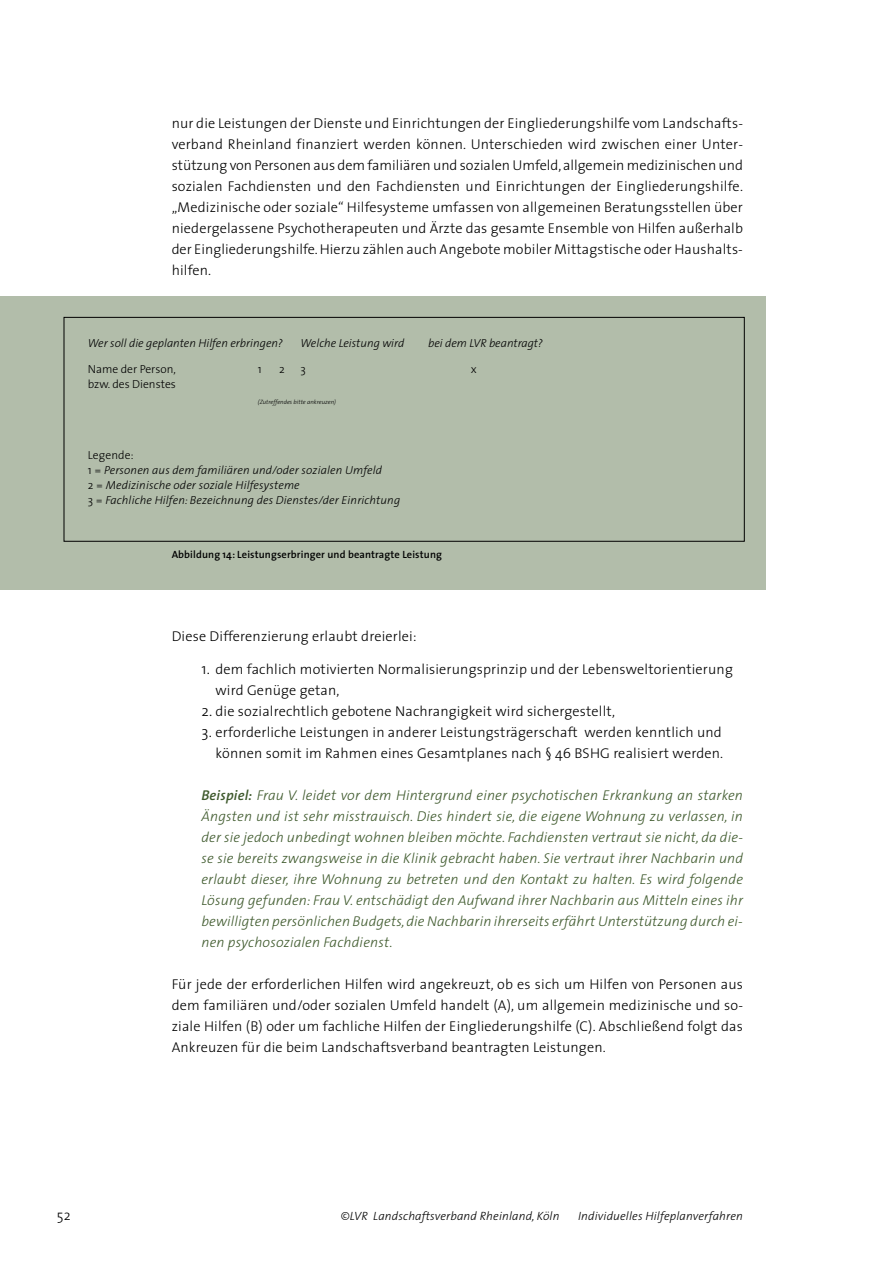
<style>
.page{position:relative;width:893px;height:1263px;background:#fff}
.page>*{position:absolute;margin:0;border:0;box-sizing:border-box;transform-origin:0 0}
.t1{font:300 14.25px/21px "The Sans";letter-spacing:.01em;color:#000;text-align:justify}
.t2{font:italic 300 14.25px/21px "The Sans";letter-spacing:.01em;color:#3e592c;text-align:justify}
.t3{font:italic 300 12px "The Sans";letter-spacing:.01em;color:#000}
.t4{font:italic 300 11.7px/15.1px "The Sans";letter-spacing:.01em;color:#000}
.t5{font:300 11.7px "The Sans";color:#000}
.t6{font:600 10.5px "The Sans";letter-spacing:.01em;color:#000}
.t7{font:italic 300 6.15px "The Sans";color:#000}
.s1{font-style:normal}
.s2{font-size:15.3px}
.s3{font-weight:600}
</style>
<div class="page">
<div style="left:0;top:296px;width:765px;height:293px;background:#b2bdaa"></div>
<div style="left:64px;top:317px;width:680px;height:224px;border:1px solid #000"></div>
<p class="t1" style="left:172px;top:114px;width:573px">nur die Leistungen der Dienste und Einrichtungen der Eingliederungshilfe vom Landschafts&shy;verband Rheinland finanziert werden können. Unterschieden wird zwischen einer Unter&shy;stützung von Personen aus dem familiären und sozialen Umfeld, allgemein medizinischen und sozialen Fachdiensten und den Fachdiensten und Einrichtungen der Eingliederungshilfe. „Medizinische oder soziale“ Hilfesysteme umfassen von allgemeinen Beratungsstellen über niedergelassene Psychotherapeuten und Ärzte das gesamte Ensemble von Hilfen außerhalb der Eingliederungshilfe. Hierzu zählen auch Angebote mobiler Mittagstische oder Haushalts&shy;hilfen.</p>
<p class="t4" style="left:88px;top:336px;width:196px">Wer soll die geplanten Hilfen erbringen?</p>
<p class="t4" style="left:300px;top:336px;width:105px">Welche Leistung wird</p>
<p class="t4" style="left:428px;top:336px;width:116px">bei dem LVR beantragt?</p>
<p class="t5" style="left:88px;top:364px;width:90px">Name der Person,</p>
<p class="t5" style="left:258px;top:364px;width:5px">1</p>
<p class="t5" style="left:279px;top:364px;width:7px">2</p>
<p class="t5" style="left:300px;top:364px;width:7px">3</p>
<p class="t5" style="left:470px;top:364px;width:7px">x</p>
<p class="t5" style="left:88px;top:380px;width:90px">bzw. des Dienstes</p>
<p class="t7" style="left:258px;top:400px;width:80px">(Zutreffendes bitte ankreuzen)</p>
<p class="t4" style="left:88px;top:449px;width:314px"><span class="s1">Legende:<br>1 =</span> Personen aus dem familiären und/oder sozialen Umfeld<br><span class="s1">2 =</span> Medizinische oder soziale Hilfesysteme<br><span class="s1">3 =</span> Fachliche Hilfen: Bezeichnung des Dienstes/der Einrichtung</p>
<p class="t6" style="left:172px;top:550px;width:272px">Abbildung 14: Leistungserbringer und beantragte Leistung</p>
<p class="t1" style="left:172px;top:627px;width:246px">Diese Differenzierung erlaubt dreierlei:</p>
<p class="t1" style="left:215px;top:660px;width:519px;text-indent:-14px"><span class="s2">1.</span> dem fachlich motivierten Normalisierungsprinzip und der Lebensweltorientierung wird Genüge getan,</p>
<p class="t1" style="left:201px;top:702px;width:415px"><span class="s2">2.</span> die sozialrechtlich gebotene Nachrangigkeit wird sichergestellt,</p>
<p class="t1" style="left:201px;top:723px;width:523px;text-align:right"><span class="s2">3.</span> erforderliche Leistungen in anderer Leistungsträgerschaft werden kenntlich und können somit im Rahmen eines Gesamtplanes nach § 46 BSHG realisiert werden.</p>
<p class="t2" style="left:201px;top:786px;width:543px"><span class="s3">Beispiel:</span> Frau V. leidet vor dem Hintergrund einer psychotischen Erkrankung an starken Ängsten und ist sehr misstrauisch. Dies hindert sie, die eigene Wohnung zu verlassen, in der sie jedoch unbedingt wohnen bleiben möchte. Fachdiensten vertraut sie nicht, da die&shy;se sie bereits zwangsweise in die Klinik gebracht haben. Sie vertraut ihrer Nachbarin und erlaubt dieser, ihre Wohnung zu betreten und den Kontakt zu halten. Es wird folgende Lösung gefunden: Frau V. entschädigt den Aufwand ihrer Nachbarin aus Mitteln eines ihr bewilligten persönlichen Budgets, die Nachbarin ihrerseits erfährt Unterstützung durch ei&shy;nen psychosozialen Fachdienst.</p>
<p class="t1" style="left:172px;top:975px;width:573px">Für jede der erforderlichen Hilfen wird angekreuzt, ob es sich um Hilfen von Personen aus dem familiären und/oder sozialen Umfeld handelt (A), um allgemein medizinische und so&shy;ziale Hilfen (B) oder um fachliche Hilfen der Eingliederungshilfe (C). Abschließend folgt das Ankreuzen für die beim Landschaftsverband beantragten Leistungen.</p>
<p class="t1" style="left:57px;top:1206px;width:15px">52</p>
<p class="t3" style="left:341px;top:1211px;width:220px">©LVR Landschaftsverband Rheinland, Köln</p>
<p class="t3" style="left:578px;top:1211px;width:166px">Individuelles Hilfeplanverfahren</p>
</div>
